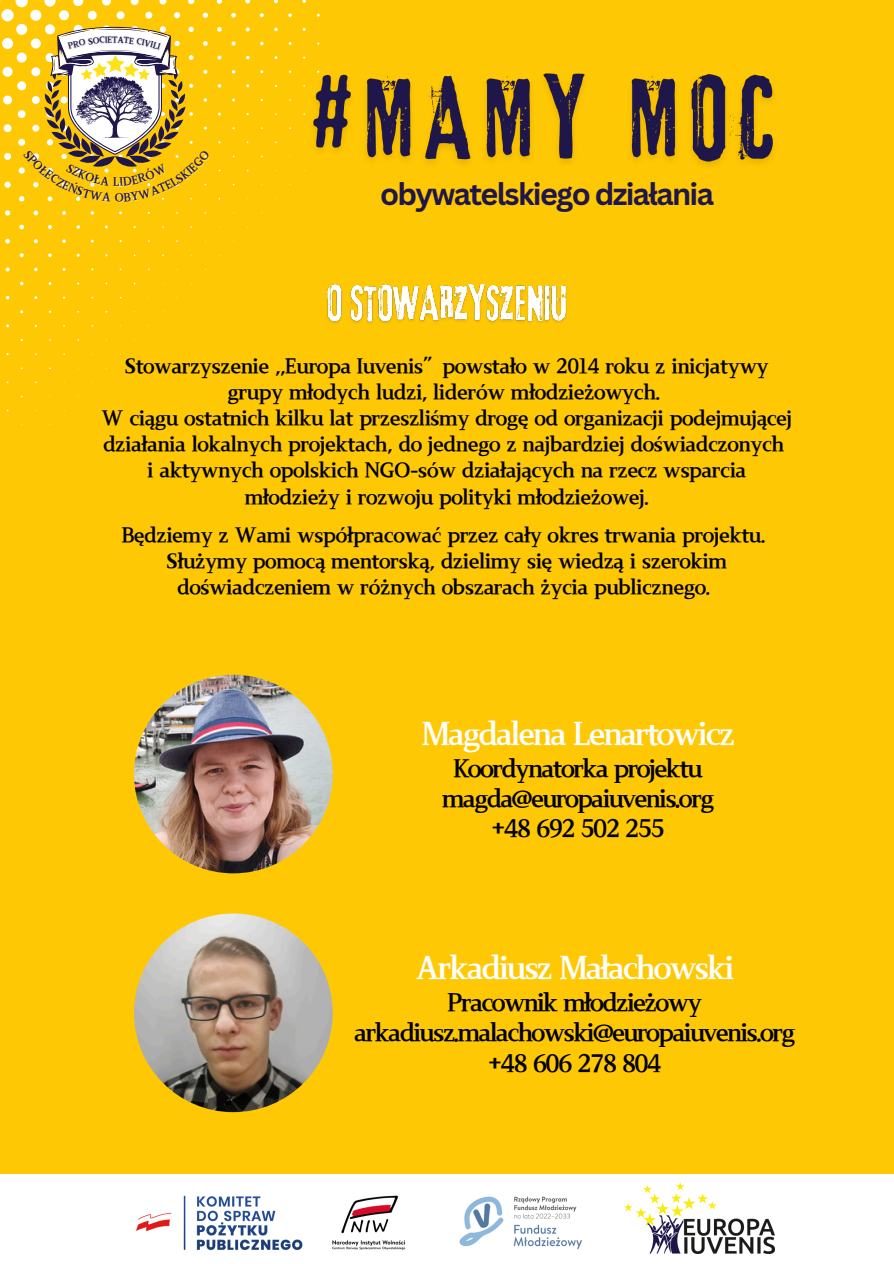
<style>
.page{position:relative;width:894px;height:1264px;background:#fff}
.page>*{position:absolute;margin:0;border:0;box-sizing:border-box;transform-origin:0 0}
.t1{font:34.2px "Canva Bumper Crop";letter-spacing:-.055em;color:#fff}
.t2{font:700 30.45px "Canva Sans";letter-spacing:-.055em;color:#1f1649}
.t3{font:26.7px/30.3px "Canva Bumper Crop";letter-spacing:-.055em;color:#000;text-align:center}
.t4{font:22.2px/26.1px "Canva Bumper Crop";letter-spacing:-.02em;color:#000;text-align:center}
.t5{font:12.45px "Canva Bumper Crop";color:#1f1649}
</style>
<div class="page">
<div style="left:0;top:0;width:893px;height:1263px;background:#ffc804"></div>
<svg style="left:16px;top:0;width:12px;height:7px"></svg>
<div style="left:1px;top:9px;width:13px;height:12px;background:#fff;border-radius:50%"></div>
<div style="left:2px;top:38px;width:11px;height:11px;background:#fff;border-radius:50%"></div>
<div style="left:30px;top:10px;width:11px;height:11px;background:#fff;border-radius:50%"></div>
<svg style="left:16px;top:24px;width:11px;height:11px"></svg>
<svg style="left:44px;top:0;width:12px;height:7px"></svg>
<div style="left:2px;top:67px;width:11px;height:10px;background:#fff;border-radius:50%"></div>
<div style="left:59px;top:10px;width:10px;height:10px;background:#fff;border-radius:50%"></div>
<svg style="left:45px;top:24px;width:10px;height:10px"></svg>
<div style="left:17px;top:52px;width:10px;height:11px;background:#fff;border-radius:50%"></div>
<svg style="left:73px;top:0;width:10px;height:6px"></svg>
<div style="left:3px;top:95px;width:9px;height:9px;background:#fff;border-radius:50%"></div>
<div style="left:88px;top:11px;width:9px;height:9px;background:#fff;border-radius:50%"></div>
<svg style="left:17px;top:81px;width:9px;height:9px"></svg>
<svg style="left:102px;top:0;width:9px;height:6px"></svg>
<svg style="left:131px;top:0;width:8px;height:5px"></svg>
<div style="left:117px;top:11px;width:7px;height:8px;background:#fff;border-radius:50%"></div>
<div style="left:4px;top:124px;width:8px;height:8px;background:#fff;border-radius:50%"></div>
<div style="left:4px;top:153px;width:7px;height:7px;background:#fff;border-radius:50%"></div>
<svg style="left:159px;top:0;width:7px;height:5px"></svg>
<div style="left:145px;top:12px;width:7px;height:7px;background:#fff;border-radius:50%"></div>
<svg style="left:4px;top:181px;width:7px;height:7px"></svg>
<svg style="left:174px;top:12px;width:6px;height:6px"></svg>
<svg style="left:188px;top:0;width:6px;height:4px"></svg>
<svg style="left:5px;top:210px;width:5px;height:6px"></svg>
<svg style="left:202px;top:13px;width:6px;height:5px"></svg>
<svg style="left:188px;top:27px;width:6px;height:5px"></svg>
<svg style="left:217px;top:0;width:5px;height:4px"></svg>
<svg style="left:33px;top:210px;width:5px;height:5px"></svg>
<svg style="left:231px;top:13px;width:5px;height:5px"></svg>
<svg style="left:203px;top:41px;width:5px;height:5px"></svg>
<svg style="left:5px;top:239px;width:5px;height:4px"></svg>
<svg style="left:19px;top:225px;width:5px;height:4px"></svg>
<svg style="left:217px;top:27px;width:5px;height:5px"></svg>
<svg style="left:245px;top:0;width:5px;height:4px"></svg>
<svg style="left:48px;top:225px;width:4px;height:4px"></svg>
<svg style="left:274px;top:0;width:4px;height:3px"></svg>
<svg style="left:19px;top:253px;width:5px;height:4px"></svg>
<svg style="left:217px;top:56px;width:4px;height:4px"></svg>
<svg style="left:245px;top:27px;width:5px;height:4px"></svg>
<svg style="left:34px;top:239px;width:4px;height:4px"></svg>
<svg style="left:62px;top:211px;width:4px;height:4px"></svg>
<svg style="left:5px;top:267px;width:5px;height:4px"></svg>
<svg style="left:231px;top:41px;width:4px;height:5px"></svg>
<svg style="left:260px;top:13px;width:4px;height:4px"></svg>
<svg style="left:217px;top:84px;width:4px;height:4px"></svg>
<svg style="left:34px;top:267px;width:4px;height:4px"></svg>
<svg style="left:76px;top:225px;width:4px;height:4px"></svg>
<svg style="left:288px;top:13px;width:4px;height:4px"></svg>
<svg style="left:274px;top:27px;width:4px;height:4px"></svg>
<svg style="left:302px;top:0;width:4px;height:3px"></svg>
<svg style="left:232px;top:70px;width:3px;height:4px"></svg>
<svg style="left:62px;top:239px;width:4px;height:4px"></svg>
<svg style="left:48px;top:253px;width:4px;height:4px"></svg>
<svg style="left:90px;top:211px;width:4px;height:4px"></svg>
<svg style="left:20px;top:282px;width:4px;height:3px"></svg>
<img style="left:134px;top:913px;width:198px;height:199px;border-radius:50%">
<div style="left:0;top:1174px;width:893px;height:89px;background:#fff"></div>
<img style="left:136px;top:1195px;width:446px;height:56px">
<img style="left:624px;top:1182px;width:150px;height:71px">
<img style="left:134px;top:674px;width:198px;height:199px;border-radius:50%">
<img style="left:327px;top:283px;width:240px;height:41px">
<img style="left:303px;top:70px;width:470px;height:101px">
<svg style="left:178px;top:55px;width:30px;height:131px"></svg>
<svg style="left:19px;top:26px;width:159px;height:176px"></svg>
<p class="t5" style="left:113px;top:174px;width:8px">L</p>
<p class="t2" style="left:380px;top:173px;width:335px">obywatelskiego działania</p>
<p class="t4" style="left:125px;top:353px;width:645px">Stowarzyszenie ,,Europa Iuvenis”powstało w 2014 roku z inicjatywy grupy młodych ludzi, liderów młodzieżowych.</p>
<p class="t4" style="left:101px;top:405px;width:692px;text-align:left">W ciągu ostatnich kilku lat przeszliśmy drogę od organizacji podejmującej działania lokalnych projektach, do jednego z najbardziej doświadczonych</p>
<p class="t4" style="left:147px;top:457px;width:600px">i aktywnych opolskich NGO-sów działających na rzecz wsparcia młodzieży i rozwoju polityki młodzieżowej.</p>
<p class="t4" style="left:122px;top:522px;width:645px">Będziemy z Wami współpracować przez cały okres trwania projektu.</p>
<h4 class="t4" style="left:166px;top:548px;width:561px">Służymy pomocą mentorską, dzielimy się wiedzą i szerokim doświadczeniem w różnych obszarach życia publicznego.</h4>
<p class="t1" style="left:421px;top:714px;width:315px">Magdalena Lenartowicz</p>
<p class="t3" style="left:442px;top:753px;width:273px">Koordynatorka projektu magda@europaiuvenis.org +48 692 502 255</p>
<h3 class="t1" style="left:415px;top:948px;width:320px">Arkadiusz Małachowski</h3>
<h3 class="t3" style="left:354px;top:987px;width:442px">Pracownik młodzieżowy arkadiusz.malachowski@europaiuvenis.org +48 606 278 804</h3>
</div>
